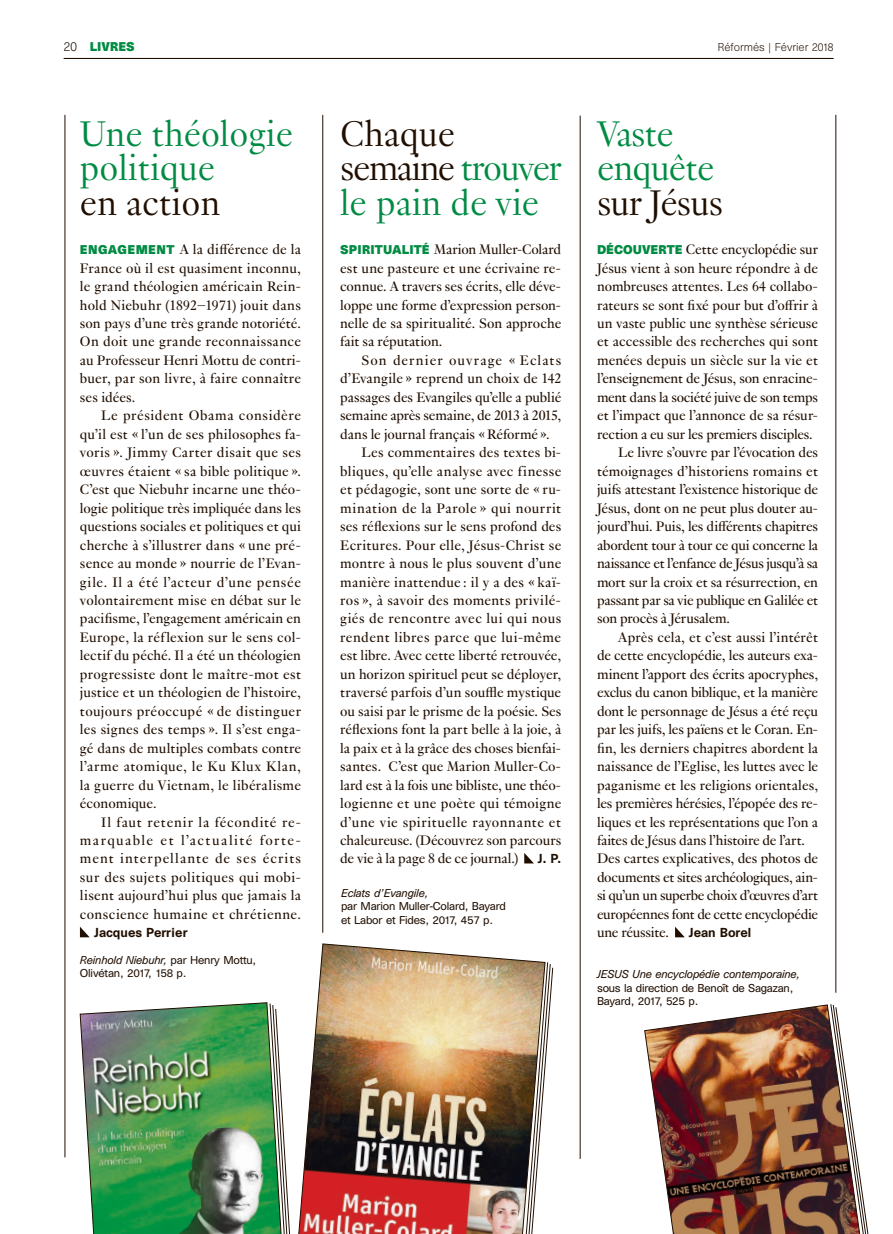
<style>
.page{position:relative;width:893px;height:1234px;background:#fff}
.page>*{position:absolute;margin:0;border:0;box-sizing:border-box;transform-origin:0 0}
.REF_Titres_indd{font:300 39px/34.5px "Genath";color:#008b43}
.REF_Titres_indd-2{font:300 39px/34.5px "Genath";letter-spacing:-.04em;color:#008b43}
.REF_Titres_indd-3{font:300 39px "Genath";color:#200e00}
.REF_Titres_indd-4{font:300 39px "Genath";letter-spacing:-.02em;color:#200e00}
.REF_Titres_indd-5{font:300 39px "Genath";letter-spacing:-.02em;color:#008b43}
.REF_Texte_indd{font:15px/18.5px "Genath";letter-spacing:-.005em;color:#200e00;text-align:justify}
.REF_Texte_indd-2{font:500 12px "Unica SB";color:#200e00}
.REF_Texte_indd-3{font:700 11.7px "Unica SB";color:#008b43}
.REF_legendes_copyrig{font:10.5px/13.5px "Unica SB";letter-spacing:-.02em;color:#200e00}
.t1{font:300 10.5px "Unica SB";color:#200e00}
.REF_legendes_copyrig-2{font:italic 10.5px "Unica SB";letter-spacing:-.02em;color:#200e00}
.s1{font-weight:300;font-size:12px;color:#200e00}
.s2{font-family:"Unica SB";font-weight:700;font-size:11.7px;color:#008b43}
.s3{font-style:italic}
.s4{color:#200e00}
</style>
<div class="page">
<hr style="left:64px;top:58px;width:769px;height:1px;background:#200e00">
<hr style="left:580px;top:116px;width:1px;height:1042px;background:#200e00">
<hr style="left:322px;top:115px;width:1px;height:817px;background:#200e00">
<hr style="left:65px;top:115px;width:1px;height:1042px;background:#200e00">
<hr style="left:836px;top:115px;width:1px;height:877px;background:#200e00">
<svg style="left:80px;top:927px;width:10px;height:10px"></svg>
<svg style="left:675px;top:926px;width:10px;height:11px"></svg>
<svg style="left:524px;top:853px;width:10px;height:10px"></svg>
<svg style="left:545px;top:962px;width:8px;height:110px"></svg>
<img style="left:298px;top:943px;width:247px;height:290px">
<svg style="left:284px;top:1137px;width:6px;height:96px"></svg>
<img style="left:80px;top:1002px;width:204px;height:231px">
<svg style="left:864px;top:1203px;width:5px;height:30px"></svg>
<img style="left:644px;top:1004px;width:220px;height:229px">
<p class="REF_Texte_indd-3" style="left:64px;top:39px;width:72px"><span class="s1">20</span> LIVRES</p>
<p class="t1" style="left:718px;top:41px;width:117px">Réformés | Février 2018</p>
<p class="REF_Titres_indd" style="left:80px;top:113px;width:215px">Une théologie politique</p>
<p class="REF_Titres_indd-3" style="left:80px;top:175px;width:142px">en action</p>
<p class="REF_Texte_indd" style="left:80px;top:239px;width:223px"><span class="s2">ENGAGEMENT</span> A la différence de la France où il est quasiment inconnu, le grand théologien américain Rein&shy;hold Niebuhr (1892–1971) jouit dans son pays d’une très grande notoriété.<br>On doit une grande reconnaissance au Professeur Henri Mottu de contri&shy;buer, par son livre, à faire connaître ses idées.</p>
<p class="REF_Texte_indd" style="left:80px;top:405px;width:223px;text-indent:21px">Le président Obama considère qu’il est « l’un de ses philosophes fa&shy;voris ». Jimmy Carter disait que ses œuvres étaient « sa bible politique ».<br>C’est que Niebuhr incarne une théo&shy;logie politique très impliquée dans les questions sociales et politiques et qui cherche à s’illustrer dans « une pré&shy;sence au monde » nourrie de l’Evan&shy;gile. Il a été l’acteur d’une pensée volontairement mise en débat sur le pacifisme, l’engagement américain en Europe, la réflexion sur le sens col&shy;lectif du péché. Il a été un théologien progressiste dont le maître-mot est justice et un théologien de l’histoire, toujours préoccupé « de distinguer les signes des temps ». Il s’est enga&shy;gé dans de multiples combats contre l’arme atomique, le Ku Klux Klan, la guerre du Vietnam, le libéralisme économique.</p>
<p class="REF_Texte_indd" style="left:80px;top:811px;width:223px;text-indent:21px">Il faut retenir la fécondité re&shy;marquable et l’actualité forte&shy;ment interpellante de ses écrits sur des sujets politiques qui mobi&shy;lisent aujourd’hui plus que jamais la conscience humaine et chrétienne.</p>
<p class="REF_Texte_indd-2" style="left:94px;top:925px;width:95px">Jacques Perrier</p>
<p class="REF_legendes_copyrig" style="left:80px;top:953px;width:178px"><span class="s3">Reinhold Niebuhr,</span> par Henry Mottu,<br>Olivétan, 2017, 158 p.</p>
<p class="REF_Titres_indd-3" style="left:340px;top:106px;width:116px">Chaque</p>
<p class="REF_Titres_indd-2" style="left:340px;top:148px;width:223px"><span class="s4">semaine</span> trouver le pain de vie</p>
<p class="REF_Texte_indd" style="left:340px;top:239px;width:223px"><span class="s2">SPIRITUALITÉ</span> Marion Muller-Colard est une pasteure et une écrivaine re&shy;connue. A travers ses écrits, elle déve&shy;loppe une forme d’expression person&shy;nelle de sa spiritualité. Son approche fait sa réputation.</p>
<p class="REF_Texte_indd" style="left:340px;top:350px;width:223px;text-indent:21px">Son dernier ouvrage « Eclats d’Evangile » reprend un choix de 142 passages des Evangiles qu’elle a publié semaine après semaine, de 2013 à 2015, dans le journal français « Réformé ».</p>
<p class="REF_Texte_indd" style="left:340px;top:442px;width:223px;text-indent:21px">Les commentaires des textes bi&shy;bliques, qu’elle analyse avec finesse et pédagogie, sont une sorte de « ru&shy;mination de la Parole » qui nourrit ses réflexions sur le sens profond des Ecritures. Pour elle, Jésus-Christ se montre à nous le plus souvent d’une manière inattendue : il y a des « kaï&shy;ros », à savoir des moments privilé&shy;giés de rencontre avec lui qui nous rendent libres parce que lui-même est libre. Avec cette liberté retrouvée, un horizon spirituel peut se déployer, traversé parfois d’un souffle mystique ou saisi par le prisme de la poésie. Ses réflexions font la part belle à la joie, à la paix et à la grâce des choses bienfai&shy;santes. C’est que Marion Muller-Co&shy;lard est à la fois une bibliste, une théo&shy;logienne et une poète qui témoigne d’une vie spirituelle rayonnante et chaleureuse. (Découvrez son parcours de vie à la page 8 de ce journal.)</p>
<p class="REF_Texte_indd-2" style="left:538px;top:851px;width:25px">J. P.</p>
<p class="REF_legendes_copyrig-2" style="left:341px;top:886px;width:89px">Eclats d’Evangile,</p>
<p class="REF_legendes_copyrig" style="left:341px;top:899px;width:166px">par Marion Muller-Colard, Bayard</p>
<p class="REF_legendes_copyrig" style="left:341px;top:913px;width:154px">et Labor et Fides, 2017, 457 p.</p>
<p class="REF_Titres_indd" style="left:597px;top:113px;width:78px">Vaste</p>
<p class="REF_Titres_indd-5" style="left:597px;top:140px;width:119px">enquête</p>
<p class="REF_Titres_indd-4" style="left:597px;top:175px;width:128px">sur Jésus</p>
<p class="REF_Texte_indd" style="left:597px;top:239px;width:223px"><span class="s2">DÉCOUVERTE</span> Cette encyclopédie sur Jésus vient à son heure répondre à de nombreuses attentes. Les 64 collabo&shy;rateurs se sont fixé pour but d’offrir à un vaste public une synthèse sérieuse et accessible des recherches qui sont menées depuis un siècle sur la vie et l’enseignement de Jésus, son enracine&shy;ment dans la société juive de son temps et l’impact que l’annonce de sa résur&shy;rection a eu sur les premiers disciples.</p>
<p class="REF_Texte_indd" style="left:597px;top:442px;width:223px;text-indent:21px">Le livre s’ouvre par l’évocation des témoignages d’historiens romains et juifs attestant l’existence historique de Jésus, dont on ne peut plus douter au&shy;jourd’hui. Puis, les différents chapitres abordent tour à tour ce qui concerne la naissance et l’enfance de Jésus jusqu’à sa mort sur la croix et sa résurrection, en passant par sa vie publique en Galilée et son procès à Jérusalem.</p>
<p class="REF_Texte_indd" style="left:597px;top:626px;width:223px;text-indent:21px">Après cela, et c’est aussi l’intérêt de cette encyclopédie, les auteurs exa&shy;minent l’apport des écrits apocryphes, exclus du canon biblique, et la manière dont le personnage de Jésus a été reçu par les juifs, les païens et le Coran. En&shy;fin, les derniers chapitres abordent la naissance de l’Eglise, les luttes avec le paganisme et les religions orientales, les premières hérésies, l’épopée des re&shy;liques et les représentations que l’on a faites de Jésus dans l’histoire de l’art.</p>
<p class="REF_Texte_indd" style="left:597px;top:848px;width:223px">Des cartes explicatives, des photos de documents et sites archéologiques, ain&shy;si qu’un un superbe choix d’œuvres d’art européennes font de cette encyclopédie une réussite.</p>
<p class="REF_Texte_indd-2" style="left:689px;top:925px;width:64px">Jean Borel</p>
<p class="REF_legendes_copyrig" style="left:597px;top:967px;width:205px"><span class="s3">JESUS Une encyclopédie contemporaine, </span>sous la direction de Benoît de Sagazan,<br>Bayard, 2017, 525 p.</p>
</div>
